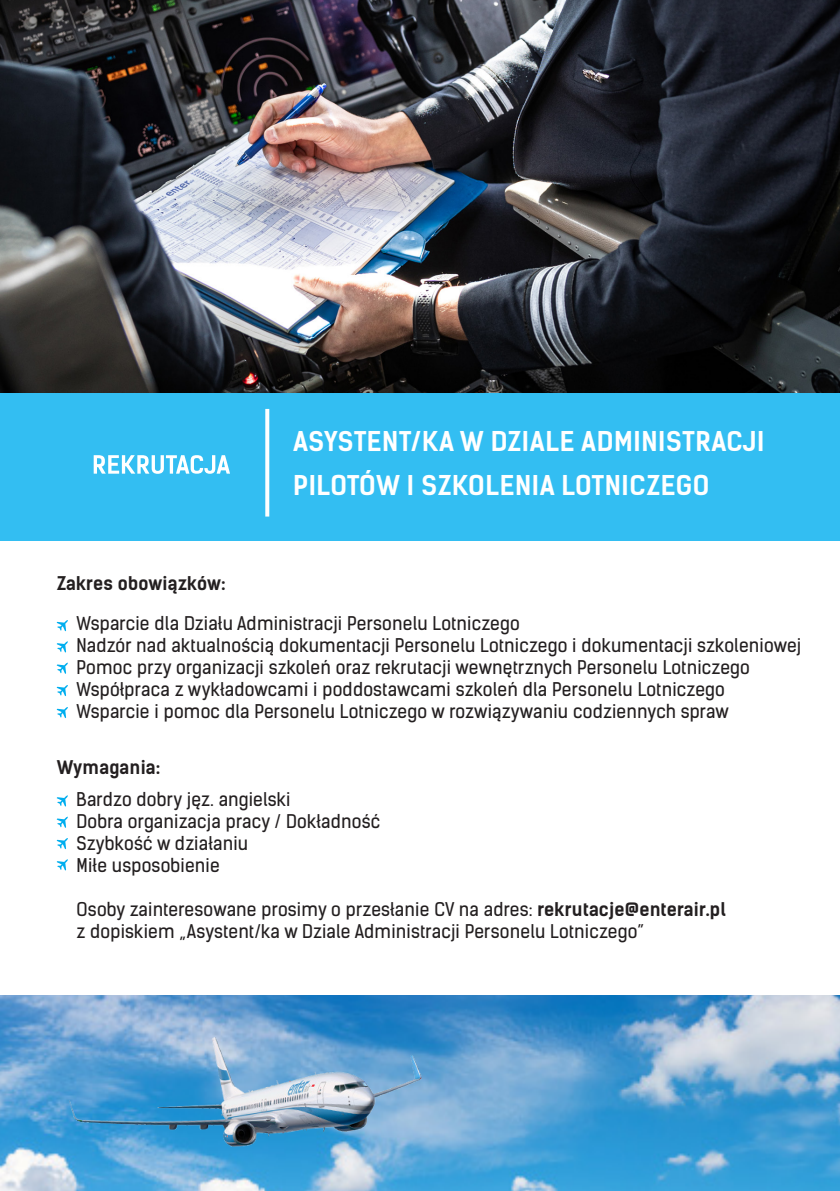
<style>
.page{position:relative;width:840px;height:1191px;background:#fff}
.page>*{position:absolute;margin:0;border:0;box-sizing:border-box;transform-origin:0 0}
.t1{font:700 26px "Kelson Sans";letter-spacing:.025em;color:#fff}
.t2{font:18px/22px "Kelson Sans";letter-spacing:.01em;color:#231f20}
.t3{font:700 18px "Kelson Sans";letter-spacing:.01em;color:#231f20}
.s1{font-weight:700}
</style>
<div class="page">
<div style="left:0;top:388px;width:839px;height:153px;background:#33bef2"></div>
<svg style="left:94px;top:455px;width:136px;height:19px"></svg>
<svg style="left:265px;top:409px;width:4px;height:107px"></svg>
<svg style="left:57px;top:620px;width:11px;height:11px"></svg>
<svg style="left:57px;top:641px;width:11px;height:11px"></svg>
<svg style="left:57px;top:662px;width:11px;height:12px"></svg>
<svg style="left:57px;top:707px;width:11px;height:11px"></svg>
<img style="left:0;top:0;width:839px;height:392px">
<svg style="left:57px;top:685px;width:11px;height:11px"></svg>
<img style="left:0;top:996px;width:839px;height:195px">
<img style="left:70px;top:1037px;width:351px;height:109px">
<svg style="left:57px;top:816px;width:11px;height:12px"></svg>
<svg style="left:57px;top:838px;width:11px;height:11px"></svg>
<svg style="left:57px;top:859px;width:11px;height:11px"></svg>
<svg style="left:57px;top:795px;width:11px;height:11px"></svg>
<p class="t3" style="left:57px;top:572px;width:170px">Zakres obowiązków:</p>
<p class="t1" style="left:293px;top:425px;width:472px">ASYSTENT/KA W DZIALE ADMINISTRACJI</p>
<p class="t1" style="left:293px;top:469px;width:418px">PILOTÓW I SZKOLENIA LOTNICZEGO</p>
<p class="t2" style="left:77px;top:612px;width:444px">Wsparcie dla Działu Administracji Personelu Lotniczego</p>
<p class="t2" style="left:77px;top:634px;width:725px">Nadzór nad aktualnością dokumentacji Personelu Lotniczego i dokumentacji szkoleniowej</p>
<p class="t2" style="left:77px;top:656px;width:674px">Pomoc przy organizacji szkoleń oraz rekrutacji wewnętrznych Personelu Lotniczego<br>Współpraca z wykładowcami i poddostawcami szkoleń dla Personelu Lotniczego</p>
<p class="t2" style="left:77px;top:700px;width:653px">Wsparcie i pomoc dla Personelu Lotniczego w rozwiązywaniu codziennych spraw</p>
<p class="t3" style="left:57px;top:756px;width:105px">Wymagania:</p>
<p class="t2" style="left:77px;top:788px;width:215px">Bardzo dobry jęz. angielski</p>
<p class="t2" style="left:77px;top:810px;width:305px">Dobra organizacja pracy / Dokładność</p>
<p class="t2" style="left:77px;top:832px;width:173px">Szybkość w działaniu</p>
<p class="t2" style="left:77px;top:854px;width:145px">Miłe usposobienie</p>
<p class="t2" style="left:77px;top:898px;width:650px">Osoby zainteresowane prosimy o przesłanie CV na adres: <span class="s1">rekrutacje@enterair.pl</span></p>
<p class="t2" style="left:77px;top:920px;width:568px">z dopiskiem „Asystent/ka w Dziale Administracji Personelu Lotniczego”</p>
</div>
